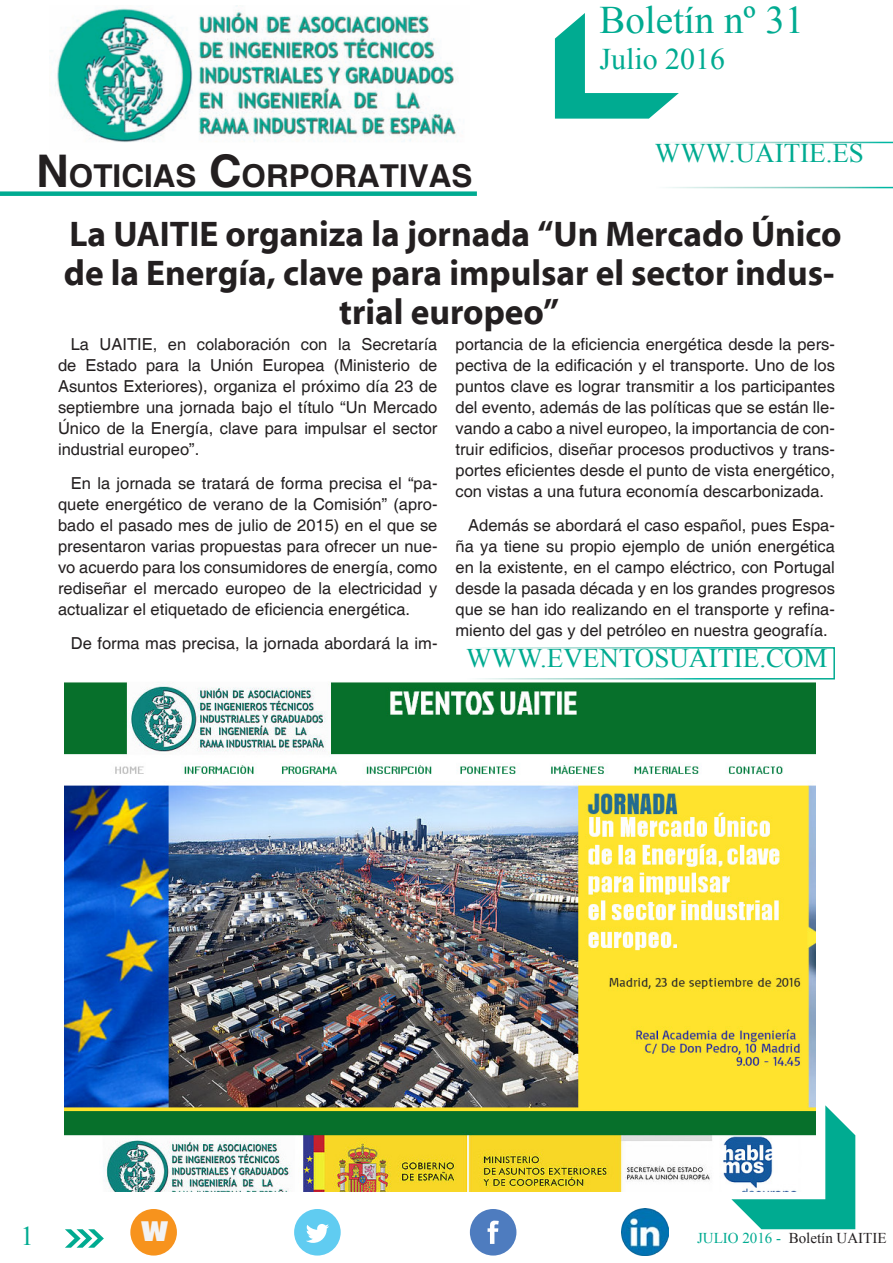
<style>
.page{position:relative;width:893px;height:1263px;background:#fff}
.page>*{position:absolute;margin:0;border:0;box-sizing:border-box;transform-origin:0 0}
.t1{font:39px "Times New Roman";color:#00ab91}
.CUERPO_NOTICIA{font:700 35.85px/39px "Myriad Web Pro";color:#231f20;text-align:center;scale:.96 1}
.TITULOS_APARTADOS{font:700 31.5px "Helvetica";color:#231f20}
.t2{font:30px "Times New Roman";color:#00ab91}
.t3{font:27px "Times New Roman";color:#00ab91}
.t4{font:26.25px "Antique Olive Compact";color:#f2f3f4}
.CUERPO_NOTICIA-2{font:16.5px/21px "Helvetica";color:#231f20;text-align:justify}
.t5{font:15px "Times New Roman";color:#231f20}
.s1{font-size:45px}
.s2{color:#00ab91}
</style>
<div class="page">
<svg style="left:65px;top:1229px;width:39px;height:19px"></svg>
<div style="left:470px;top:1209px;width:46px;height:46px;background:#4e7cbf;border-radius:50%"></div>
<svg style="left:488px;top:1220px;width:11px;height:24px"></svg>
<div style="left:294px;top:1209px;width:47px;height:46px;background:#60ccf1;border-radius:50%"></div>
<svg style="left:306px;top:1224px;width:23px;height:19px"></svg>
<div style="left:130px;top:1209px;width:47px;height:46px;background:#f7931d;border-radius:50%"></div>
<img style="left:622px;top:1209px;width:46px;height:46px">
<svg style="left:731px;top:1105px;width:124px;height:124px"></svg>
<svg style="left:555px;top:13px;width:124px;height:106px"></svg>
<svg style="left:666px;top:142px;width:227px;height:46px"></svg>
<div style="left:0;top:191px;width:477px;height:5px;background:#00ab91"></div>
<img style="left:55px;top:6px;width:402px;height:137px">
<img style="left:65px;top:682px;width:750px;height:509px">
<div style="left:465px;top:647px;width:370px;height:32px;border:2px solid #fff"></div>
<p class="TITULOS_APARTADOS" style="left:36px;top:157px;width:438px"><span class="s1">N</span>OTICIAS <span class="s1">C</span>ORPORATIVAS</p>
<p class="t1" style="left:599px;top:-6px;width:206px">Boletín nº 31</p>
<p class="t2" style="left:599px;top:39px;width:127px">Julio 2016</p>
<p class="t3" style="left:655px;top:135px;width:210px">WWW.UAITIE.ES</p>
<p class="CUERPO_NOTICIA" style="left:64px;top:215px;width:812px">La UAITIE organiza la jornada “Un Mercado Único de la Energía, clave para impulsar el sector indus&shy;trial europeo”</p>
<p class="CUERPO_NOTICIA-2" style="left:58px;top:334px;width:381px;text-indent:13px">La UAITIE, en colaboración con la Secretaría de Estado para la Unión Europea (Ministerio de Asuntos Exteriores), organiza el próximo día 23 de septiembre una jornada bajo el título “Un Mercado Único de la Energía, clave para impulsar el sector industrial europeo”.</p>
<p class="CUERPO_NOTICIA-2" style="left:58px;top:473px;width:381px;text-indent:13px">En la jornada se tratará de forma precisa el “pa&shy;quete energético de verano de la Comisión” (apro&shy;bado el pasado mes de julio de 2015) en el que se presentaron varias propuestas para ofrecer un nue&shy;vo acuerdo para los consumidores de energía, como rediseñar el mercado europeo de la electricidad y actualizar el etiquetado de eficiencia energética.</p>
<p class="CUERPO_NOTICIA-2" style="left:71px;top:633px;width:368px">De forma mas precisa, la jornada abordará la im-</p>
<p class="CUERPO_NOTICIA-2" style="left:455px;top:334px;width:381px">portancia de la eficiencia energética desde la pers&shy;pectiva de la edificación y el transporte. Uno de los puntos clave es lograr transmitir a los participantes del evento, además de las políticas que se están lle&shy;vando a cabo a nivel europeo, la importancia de con&shy;truir edificios, diseñar procesos productivos y trans&shy;portes eficientes desde el punto de vista energético, con vistas a una futura economía descarbonizada.</p>
<p class="CUERPO_NOTICIA-2" style="left:455px;top:515px;width:381px;text-indent:13px">Además se abordará el caso español, pues Espa&shy;ña ya tiene su propio ejemplo de unión energética en la existente, en el campo eléctrico, con Portugal desde la pasada década y en los grandes progresos que se han ido realizando en el transporte y refina&shy;miento del gas y del petróleo en nuestra geografía.</p>
<p class="t3" style="left:466px;top:640px;width:363px">WWW.EVENTOSUAITIE.COM</p>
<p class="t3" style="left:21px;top:1217px;width:15px">1</p>
<h3 class="t4" style="left:141px;top:1213px;width:29px">W</h3>
<p class="t5" style="left:697px;top:1227px;width:191px"><span class="s2">JULIO 2016 -</span> Boletín UAITIE</p>
</div>
